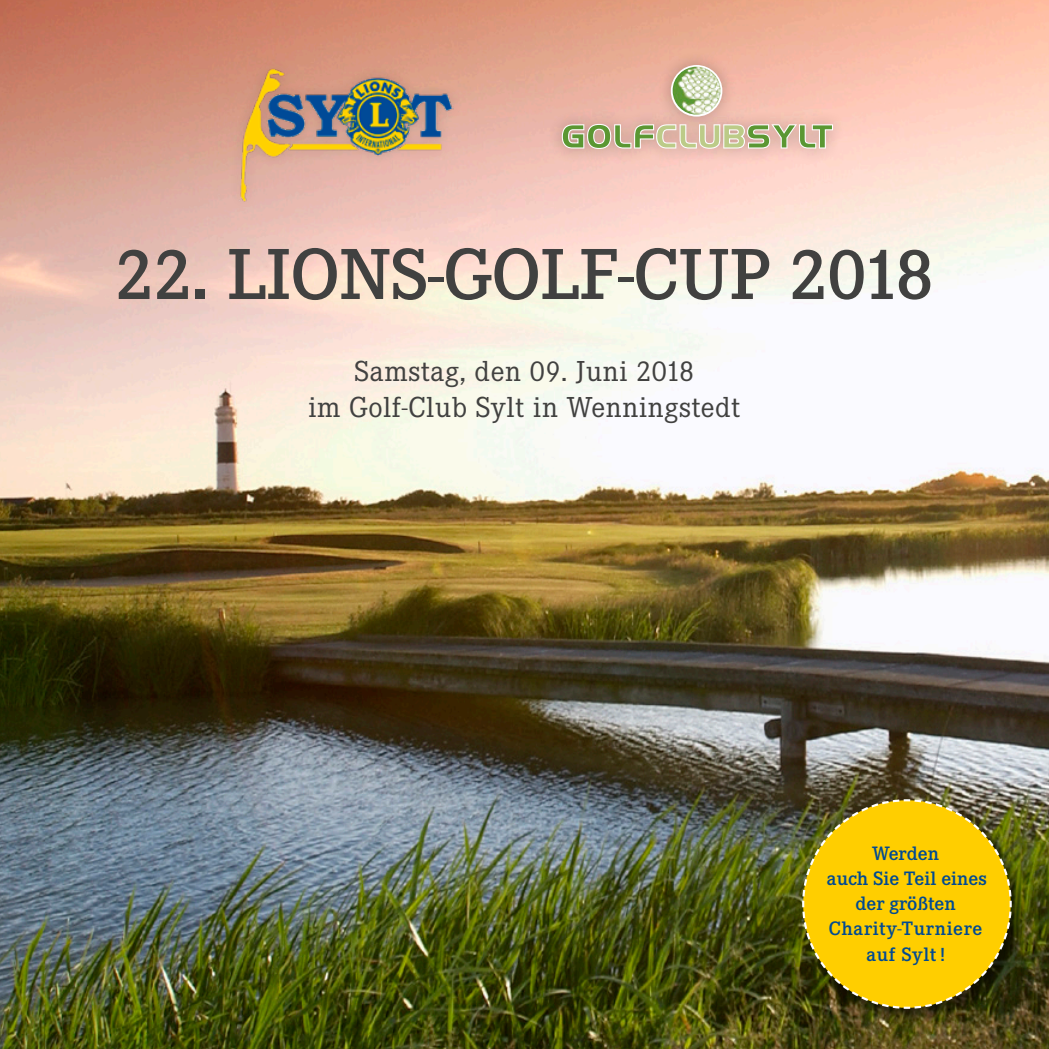
<style>
.page{position:relative;width:1049px;height:1049px;background:#fff}
.page>*{position:absolute;margin:0;border:0;box-sizing:border-box;transform-origin:0 0}
.t1{font:600 75px "Corporate E";color:#414140}
.t2{font:30px "Corporate E";letter-spacing:.02em;color:#414140}
.t3{font:600 20.25px "Corporate E";color:#004a92}
.t4{font:600 20.25px "Corporate E";letter-spacing:.03em;color:#004a92}
</style>
<div class="page">
<img style="left:0;top:0;width:1049px;height:1049px">
<div style="left:799px;top:796px;width:229px;height:229px;background:#000;opacity:.55"></div>
<svg style="left:801px;top:798px;width:212px;height:212px;background:#d2ad0b"></svg>
<div style="left:228px;top:57px;width:236px;height:156px;background:#000;opacity:.14"></div>
<img style="left:240px;top:68px;width:213px;height:135px">
<div style="left:547px;top:51px;width:301px;height:113px;background:#000;opacity:.24"></div>
<svg style="left:671px;top:65px;width:51px;height:52px"></svg>
<svg style="left:561px;top:122px;width:273px;height:28px;background:#c6bd9b"></svg>
<img style="left:672px;top:67px;width:48px;height:48px;border-radius:24px">
<p class="t1" style="left:115px;top:233px;width:820px">22. LIONS-GOLF-CUP 2018</p>
<p class="t2" style="left:355px;top:354px;width:341px">Samstag, den 09. Juni 2018</p>
<p class="t2" style="left:308px;top:390px;width:434px">im Golf-Club Sylt in Wenningstedt</p>
<p class="t3" style="left:872px;top:841px;width:68px">Werden</p>
<p class="t3" style="left:827px;top:867px;width:161px">auch Sie Teil eines</p>
<p class="t3" style="left:855px;top:892px;width:102px">der größten</p>
<p class="t4" style="left:829px;top:917px;width:155px">Charity-Turniere</p>
<p class="t3" style="left:866px;top:943px;width:80px">auf Sylt !</p>
</div>
